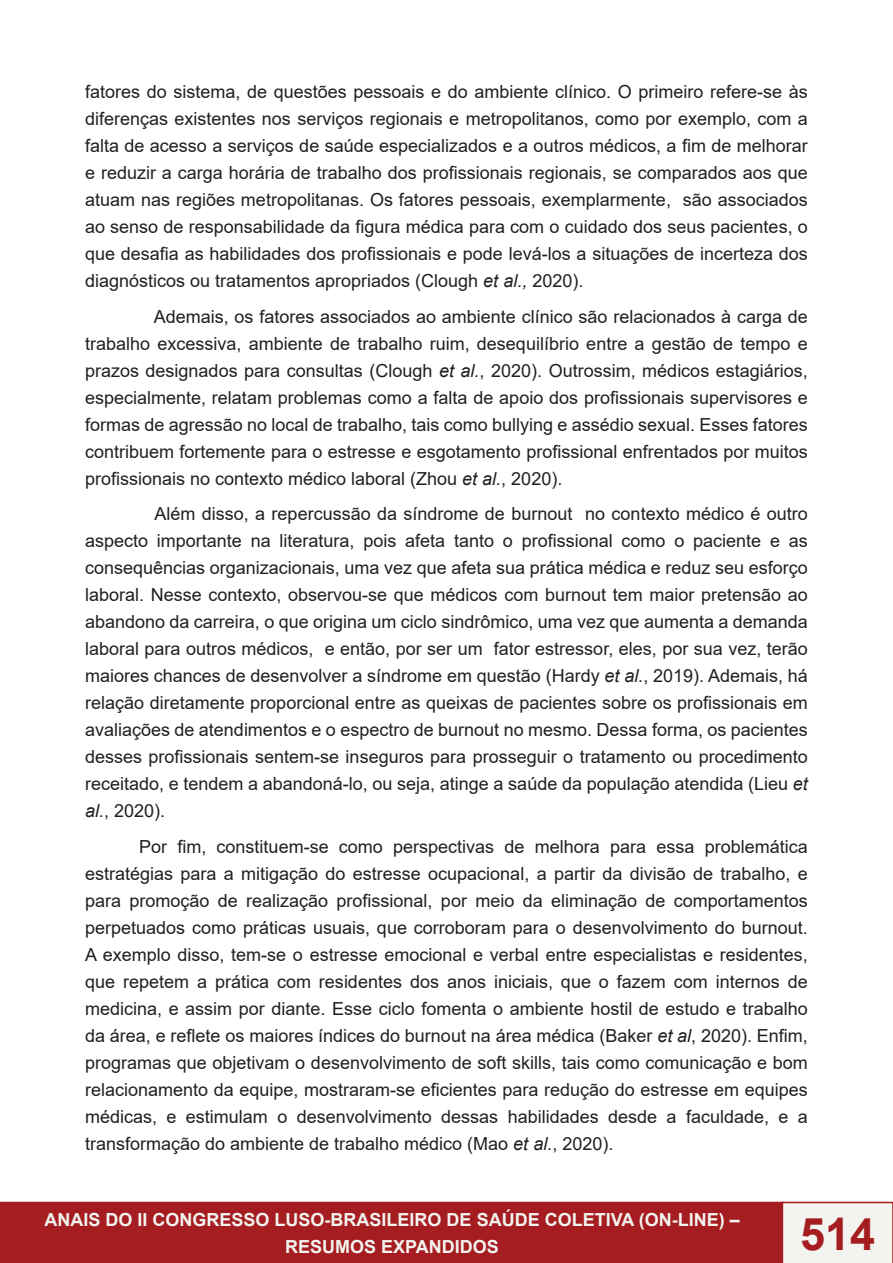
<style>
.page{position:relative;width:893px;height:1263px;background:#fff}
.page>*{position:absolute;margin:0;border:0;box-sizing:border-box;transform-origin:0 0}
.t1{font:700 45px "Arial";color:#a51d20}
.t2{font:18px/27px "Arial";color:#231f20;text-align:justify}
.t3{font:700 18px/27px "Arial";color:#f3f3ef;text-align:center}
.s1{font-style:italic}
</style>
<div class="page">
<div style="left:1px;top:1202px;width:782px;height:60px;background:#a51d20"></div>
<div style="left:0;top:1202px;width:784px;height:61px;border:2px solid #a51d20"></div>
<div style="left:782px;top:1202px;width:111px;height:61px;background:#f3f3ef"></div>
<p class="t2" style="left:85px;top:78px;width:724px">fatores do sistema, de questões pessoais e do ambiente clínico. O primeiro refere-se às diferenças existentes nos serviços regionais e metropolitanos, como por exemplo, com a falta de acesso a serviços de saúde especializados e a outros médicos, a fim de melhorar e reduzir a carga horária de trabalho dos profissionais regionais, se comparados aos que atuam nas regiões metropolitanas. Os fatores pessoais, exemplarmente, são associados ao senso de responsabilidade da figura médica para com o cuidado dos seus pacientes, o que desafia as habilidades dos profissionais e pode levá-los a situações de incerteza dos diagnósticos ou tratamentos apropriados (Clough <span class="s1">et al.,</span> 2020).</p>
<p class="t2" style="left:85px;top:303px;width:724px;text-indent:69px">Ademais, os fatores associados ao ambiente clínico são relacionados à carga de trabalho excessiva, ambiente de trabalho ruim, desequilíbrio entre a gestão de tempo e prazos designados para consultas (Clough <span class="s1">et al.</span>, 2020). Outrossim, médicos estagiários, especialmente, relatam problemas como a falta de apoio dos profissionais supervisores e formas de agressão no local de trabalho, tais como bullying e assédio sexual. Esses fatores contribuem fortemente para o estresse e esgotamento profissional enfrentados por muitos profissionais no contexto médico laboral (Zhou <span class="s1">et al.</span>, 2020).</p>
<p class="t2" style="left:85px;top:500px;width:724px;text-indent:69px">Além disso, a repercussão da síndrome de burnout no contexto médico é outro aspecto importante na literatura, pois afeta tanto o profissional como o paciente e as consequências organizacionais, uma vez que afeta sua prática médica e reduz seu esforço laboral. Nesse contexto, observou-se que médicos com burnout tem maior pretensão ao abandono da carreira, o que origina um ciclo sindrômico, uma vez que aumenta a demanda laboral para outros médicos, e então, por ser um fator estressor, eles, por sua vez, terão maiores chances de desenvolver a síndrome em questão (Hardy <span class="s1">et al.</span>, 2019). Ademais, há relação diretamente proporcional entre as queixas de pacientes sobre os profissionais em avaliações de atendimentos e o espectro de burnout no mesmo. Dessa forma, os pacientes desses profissionais sentem-se inseguros para prosseguir o tratamento ou procedimento receitado, e tendem a abandoná-lo, ou seja, atinge a saúde da população atendida (Lieu <span class="s1">et al.</span>, 2020).</p>
<p class="t2" style="left:85px;top:833px;width:724px;text-indent:54px">Por fim, constituem-se como perspectivas de melhora para essa problemática estratégias para a mitigação do estresse ocupacional, a partir da divisão de trabalho, e para promoção de realização profissional, por meio da eliminação de comportamentos perpetuados como práticas usuais, que corroboram para o desenvolvimento do burnout.<br>A exemplo disso, tem-se o estresse emocional e verbal entre especialistas e residentes, que repetem a prática com residentes dos anos iniciais, que o fazem com internos de medicina, e assim por diante. Esse ciclo fomenta o ambiente hostil de estudo e trabalho da área, e reflete os maiores índices do burnout na área médica (Baker <span class="s1">et al</span>, 2020). Enfim, programas que objetivam o desenvolvimento de soft skills, tais como comunicação e bom relacionamento da equipe, mostraram-se eficientes para redução do estresse em equipes médicas, e estimulam o desenvolvimento dessas habilidades desde a faculdade, e a transformação do ambiente de trabalho médico (Mao <span class="s1">et al.</span>, 2020).</p>
<p class="t3" style="left:45px;top:1206px;width:697px">ANAIS DO II CONGRESSO LUSO-BRASILEIRO DE SAÚDE COLETIVA (ON-LINE) –<br>RESUMOS EXPANDIDOS</p>
<h1 class="t1" style="left:800px;top:1202px;width:77px">514</h1>
</div>
